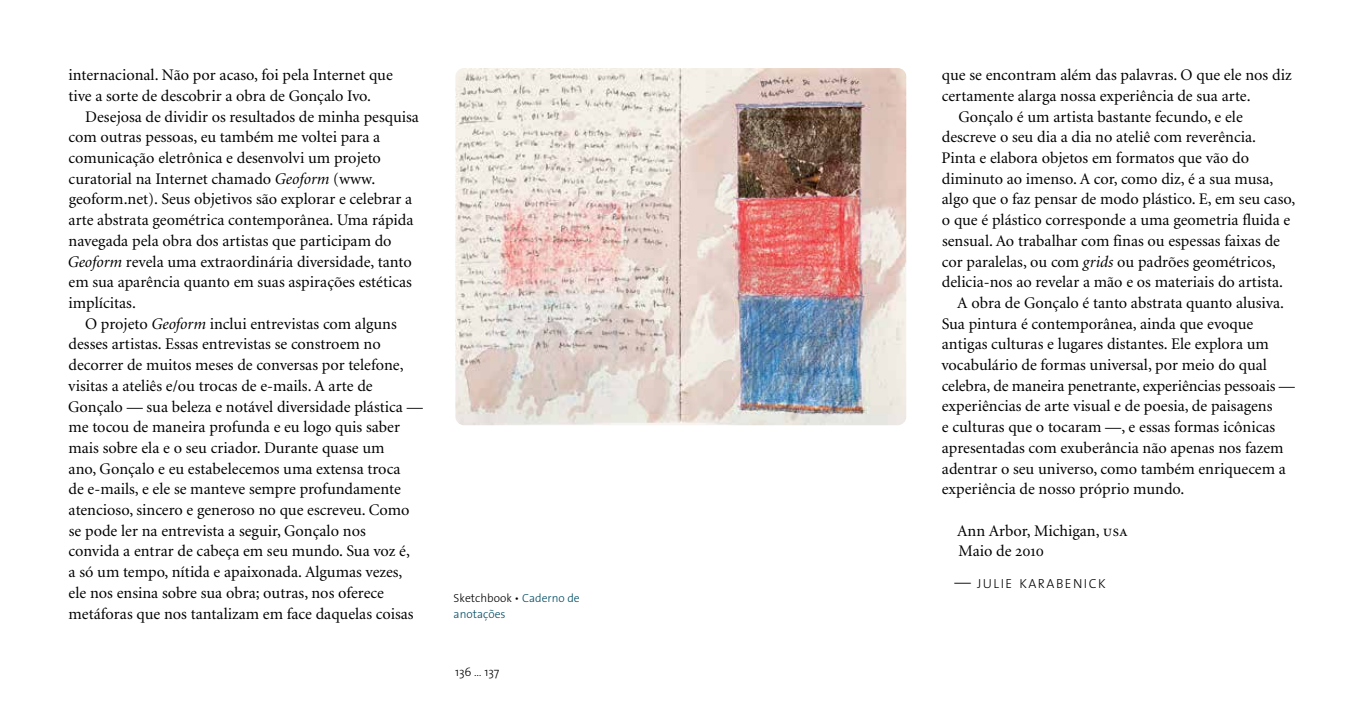
<style>
.page{position:relative;width:1361px;height:723px;background:#fff}
.page>*{position:absolute;margin:0;border:0;box-sizing:border-box;transform-origin:0 0}
.t1{font:16.2px/20.7px "Minion";color:#000}
.t2{font:300 13.2px "The Sans";letter-spacing:.115em;color:#000}
.t3{font:300 12px "The Sans";color:#000}
.t4{font:300 11.7px/15.8px "The Sans";color:#004b63}
.s1{font-style:italic}
.s2{color:#000}
.s3{font-family:"Minion Regular SC"}
.s4{font-size:16.5px}
</style>
<div class="page">
<img style="left:455px;top:68px;width:451px;height:357px">
<p class="t1" style="left:68px;top:65px;width:326px">internacional. Não por acaso, foi pela Internet que tive a sorte de descobrir a obra de Gonçalo Ivo.</p>
<p class="t1" style="left:68px;top:107px;width:353px;text-indent:18px">Desejosa de dividir os resultados de minha pesquisa com outras pessoas, eu também me voltei para a comunicação eletrônica e desenvolvi um projeto curatorial na Internet chamado <span class="s1">Geoform</span> (www. geoform.net). Seus objetivos são explorar e celebrar a arte abstrata geométrica contemporânea. Uma rápida navegada pela obra dos artistas que participam do <span class="s1">Geoform</span> revela uma extraordinária diversidade, tanto em sua aparência quanto em suas aspirações estéticas implícitas.</p>
<p class="t1" style="left:68px;top:314px;width:356px;text-indent:17px">O projeto <span class="s1">Geoform</span> inclui entrevistas com alguns desses artistas. Essas entrevistas se constroem no decorrer de muitos meses de conversas por telefone, visitas a ateliês e/ou trocas de e-mails. A arte de Gonçalo — sua beleza e notável diversidade plástica — me tocou de maneira profunda e eu logo quis saber mais sobre ela e o seu criador. Durante quase um<br>ano, Gonçalo e eu estabelecemos uma extensa troca<br>de e-mails, e ele se manteve sempre profundamente atencioso, sincero e generoso no que escreveu. Como se pode ler na entrevista a seguir, Gonçalo nos<br>convida a entrar de cabeça em seu mundo. Sua voz é,<br>a só um tempo, nítida e apaixonada. Algumas vezes, ele nos ensina sobre sua obra; outras, nos oferece metáforas que nos tantalizam em face daquelas coisas</p>
<p class="t4" style="left:454px;top:590px;width:128px"><span class="s2">Sketchbook •</span> Caderno de anotações</p>
<p class="t3" style="left:455px;top:662px;width:46px">136 … 137</p>
<p class="t1" style="left:942px;top:65px;width:351px">que se encontram além das palavras. O que ele nos diz</p>
<p class="t1" style="left:942px;top:86px;width:310px">certamente alarga nossa experiência de sua arte.</p>
<p class="t1" style="left:958px;top:107px;width:286px">Gonçalo é um artista bastante fecundo, e ele</p>
<p class="t1" style="left:942px;top:127px;width:316px">descreve o seu dia a dia no ateliê com reverência.</p>
<p class="t1" style="left:941px;top:148px;width:309px">Pinta e elabora objetos em formatos que vão do</p>
<p class="t1" style="left:942px;top:169px;width:333px">diminuto ao imenso. A cor, como diz, é a sua musa,</p>
<p class="t1" style="left:942px;top:190px;width:355px">algo que o faz pensar de modo plástico. E, em seu caso,</p>
<p class="t1" style="left:942px;top:210px;width:350px">o que é plástico corresponde a uma geometria fluida e</p>
<p class="t1" style="left:942px;top:231px;width:339px">sensual. Ao trabalhar com finas ou espessas faixas de</p>
<p class="t1" style="left:942px;top:252px;width:335px">cor paralelas, ou com <span class="s1">grids</span> ou padrões geométricos,</p>
<p class="t1" style="left:942px;top:272px;width:343px">delicia-nos ao revelar a mão e os materiais do artista.</p>
<p class="t1" style="left:957px;top:293px;width:328px">A obra de Gonçalo é tanto abstrata quanto alusiva.</p>
<p class="t1" style="left:941px;top:314px;width:313px">Sua pintura é contemporânea, ainda que evoque</p>
<p class="t1" style="left:942px;top:334px;width:328px">antigas culturas e lugares distantes. Ele explora um</p>
<p class="t1" style="left:941px;top:355px;width:327px">vocabulário de formas universal, por meio do qual</p>
<p class="t1" style="left:942px;top:376px;width:355px">celebra, de maneira penetrante, experiências pessoais —</p>
<p class="t1" style="left:942px;top:396px;width:332px">experiências de arte visual e de poesia, de paisagens</p>
<p class="t1" style="left:942px;top:417px;width:335px">e culturas que o tocaram —, e essas formas icônicas</p>
<p class="t1" style="left:942px;top:438px;width:343px">apresentadas com exuberância não apenas nos fazem</p>
<p class="t1" style="left:942px;top:459px;width:345px">adentrar o seu universo, como também enriquecem a</p>
<p class="t1" style="left:942px;top:479px;width:244px">experiência de nosso próprio mundo.</p>
<p class="t1" style="left:957px;top:521px;width:172px">Ann Arbor, Michigan, <span class="s3">usa<br></span>Maio de <span class="s3">2010</span></p>
<p class="t2" style="left:954px;top:573px;width:153px"><span class="s4">—</span> JULIE KARABENICK</p>
</div>
